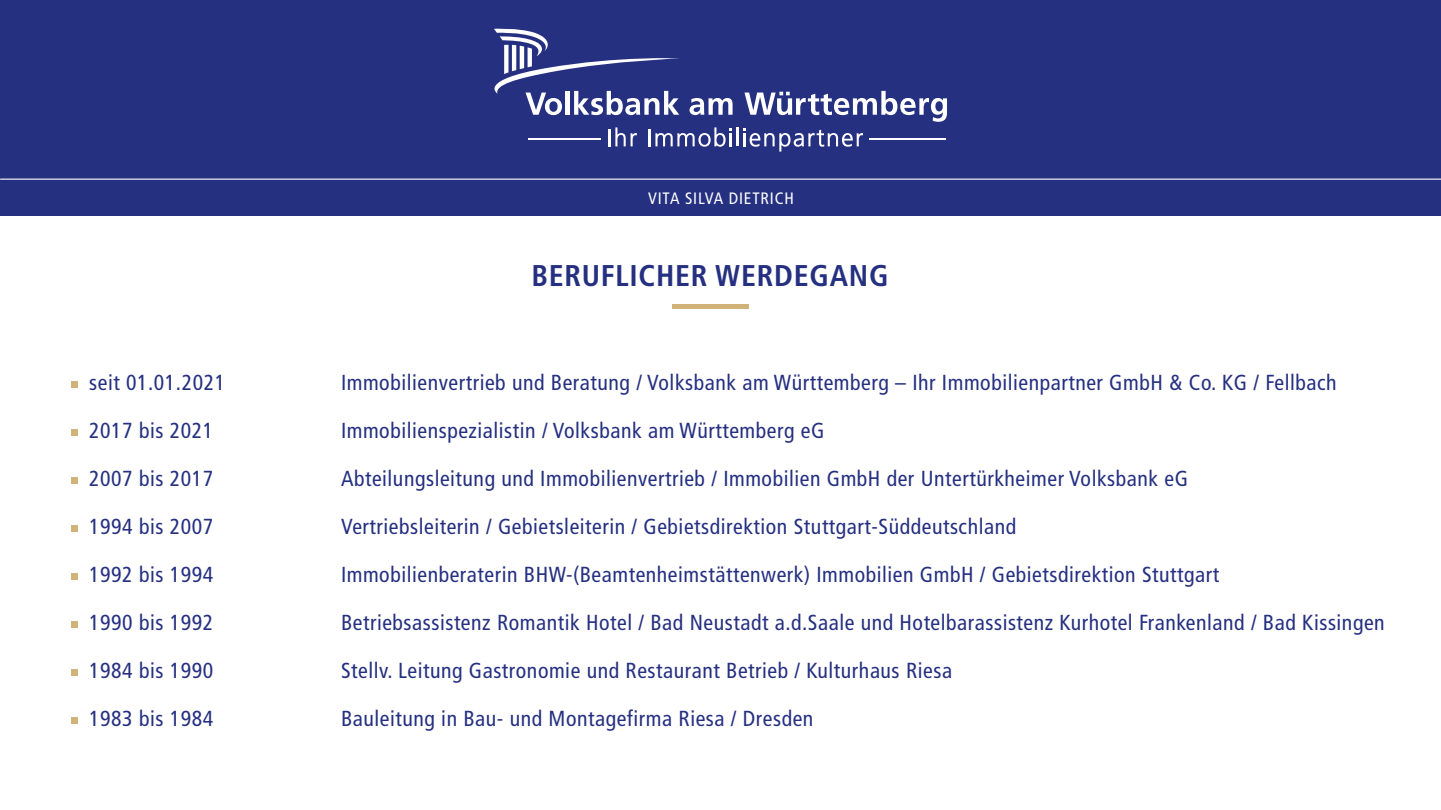
<style>
.page{position:relative;width:1441px;height:810px;background:#fff}
.page>*{position:absolute;margin:0;border:0;box-sizing:border-box;transform-origin:0 0}
.t1{font:700 condensed 30px "Frutiger";letter-spacing:.025em;color:#253081}
.t2{font:condensed 21.75px "Frutiger";letter-spacing:.025em;color:#253081}
.t3{font:condensed 16.5px "Frutiger";letter-spacing:.05em;color:#fff}
</style>
<div class="page">
<svg style="left:71px;top:381px;width:6px;height:6px"></svg>
<svg style="left:71px;top:429px;width:6px;height:6px"></svg>
<svg style="left:71px;top:477px;width:6px;height:6px"></svg>
<svg style="left:71px;top:525px;width:6px;height:6px"></svg>
<svg style="left:71px;top:573px;width:6px;height:6px"></svg>
<svg style="left:71px;top:621px;width:6px;height:6px"></svg>
<svg style="left:71px;top:669px;width:6px;height:6px"></svg>
<svg style="left:71px;top:717px;width:6px;height:6px"></svg>
<div style="left:672px;top:304px;width:76px;height:5px;background:#cfb37a"></div>
<div style="left:0;top:0;width:1440px;height:216px;background:#253081"></div>
<svg style="left:494px;top:29px;width:452px;height:123px"></svg>
<hr style="left:0;top:179px;width:1440px;height:1px;background:#fff">
<p class="t3" style="left:648px;top:188px;width:147px">VITA SILVA DIETRICH</p>
<h1 class="t1" style="left:531px;top:258px;width:359px">BERUFLICHER WERDEGANG</h1>
<p class="t2" style="left:89px;top:370px;width:137px">seit 01.01.2021</p>
<p class="t2" style="left:341px;top:370px;width:996px">Immobilienvertrieb und Beratung / Volksbank am Württemberg – Ihr Immobilienpartner GmbH &amp; Co. KG / Fellbach</p>
<p class="t2" style="left:89px;top:418px;width:125px">2017 bis 2021</p>
<p class="t2" style="left:341px;top:418px;width:485px">Immobilienspezialistin / Volksbank am Württemberg eG</p>
<p class="t2" style="left:89px;top:466px;width:125px">2007 bis 2017</p>
<p class="t2" style="left:341px;top:466px;width:848px">Abteilungsleitung und Immobilienvertrieb / Immobilien GmbH der Untertürkheimer Volksbank eG</p>
<p class="t2" style="left:89px;top:514px;width:125px">1994 bis 2007</p>
<p class="t2" style="left:341px;top:514px;width:676px">Vertriebsleiterin / Gebietsleiterin / Gebietsdirektion Stuttgart-Süddeutschland</p>
<p class="t2" style="left:89px;top:562px;width:125px">1992 bis 1994</p>
<p class="t2" style="left:341px;top:562px;width:879px">Immobilienberaterin BHW-(Beamtenheimstättenwerk) Immobilien GmbH / Gebietsdirektion Stuttgart</p>
<p class="t2" style="left:89px;top:610px;width:125px">1990 bis 1992</p>
<p class="t2" style="left:341px;top:610px;width:1045px">Betriebsassistenz Romantik Hotel / Bad Neustadt a.d.Saale und Hotelbarassistenz Kurhotel Frankenland / Bad Kissingen</p>
<p class="t2" style="left:89px;top:658px;width:125px">1984 bis 1990</p>
<p class="t2" style="left:341px;top:658px;width:612px">Stellv. Leitung Gastronomie und Restaurant Betrieb / Kulturhaus Riesa</p>
<p class="t2" style="left:89px;top:706px;width:125px">1983 bis 1984</p>
<p class="t2" style="left:341px;top:706px;width:474px">Bauleitung in Bau- und Montagefirma Riesa / Dresden</p>
</div>
